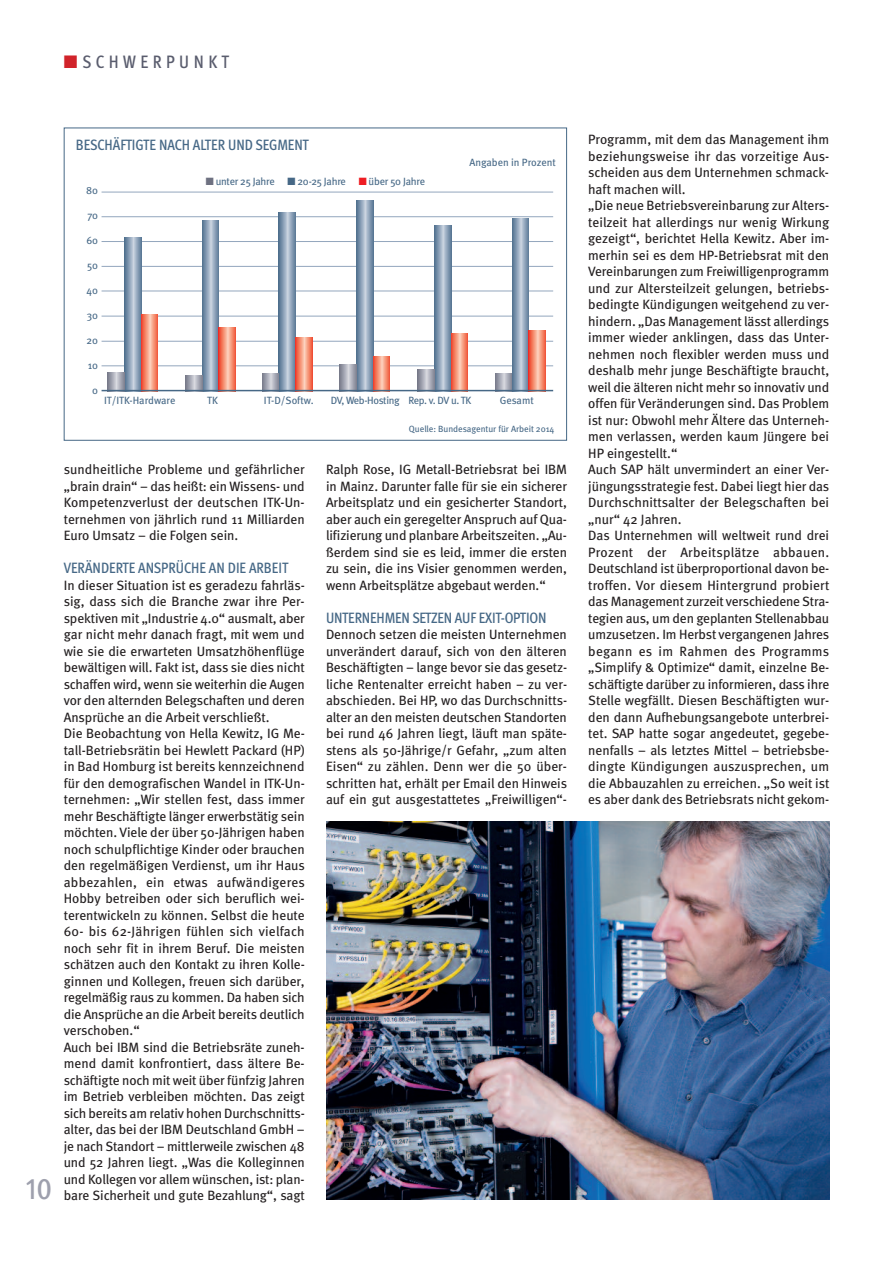
<style>
.page{position:relative;width:893px;height:1263px;background:#fff}
.page>*{position:absolute;margin:0;border:0;box-sizing:border-box;transform-origin:0 0}
.t1{font:30px "Meta Cond Medium Expert";color:#9ea0ad}
.t2{font:500 18px "Meta Cond";letter-spacing:.25em;color:#5a5d6e}
.t3{font:500 15px "Meta Cond";letter-spacing:-.01em;color:#466886}
.t4{font:13.5px/16.5px "Meta";letter-spacing:-.005em;color:#231f20;text-align:justify}
.t5{font:10.5px "Meta";letter-spacing:-.01em;color:#466886}
.t6{font:10.5px "Meta";letter-spacing:-.035em;color:#466886}
.t7{font:9px "Meta";color:#466886}
.s1{color:#d1232a}
.s2{color:#6e7181}
.s3{color:#ee1d23}
</style>
<div class="page">
<div style="left:64px;top:128px;width:503px;height:313px;border:1px solid #466886"></div>
<hr style="left:102px;top:365px;width:451px;height:1px;background:#93a6bd">
<hr style="left:102px;top:341px;width:451px;height:1px;background:#93a6bd">
<hr style="left:102px;top:316px;width:451px;height:1px;background:#93a6bd">
<hr style="left:102px;top:291px;width:451px;height:1px;background:#93a6bd">
<hr style="left:102px;top:266px;width:451px;height:1px;background:#93a6bd">
<hr style="left:102px;top:241px;width:451px;height:1px;background:#93a6bd">
<hr style="left:102px;top:216px;width:451px;height:1px;background:#93a6bd">
<hr style="left:102px;top:192px;width:451px;height:1px;background:#93a6bd">
<svg style="left:125px;top:238px;width:16px;height:152px;background:#90a4ba"></svg>
<svg style="left:108px;top:372px;width:16px;height:18px"></svg>
<svg style="left:141px;top:314px;width:17px;height:76px"></svg>
<svg style="left:202px;top:220px;width:17px;height:170px;background:#909fb5"></svg>
<svg style="left:186px;top:375px;width:16px;height:15px"></svg>
<svg style="left:219px;top:327px;width:17px;height:63px"></svg>
<svg style="left:279px;top:212px;width:16px;height:178px;background:#8fa4b9"></svg>
<svg style="left:262px;top:373px;width:17px;height:17px"></svg>
<svg style="left:296px;top:338px;width:16px;height:52px"></svg>
<svg style="left:356px;top:201px;width:17px;height:189px;background:#8ca1b7"></svg>
<svg style="left:340px;top:365px;width:16px;height:25px"></svg>
<svg style="left:373px;top:357px;width:17px;height:33px"></svg>
<svg style="left:434px;top:226px;width:17px;height:164px;background:#8ca1b7"></svg>
<svg style="left:418px;top:369px;width:16px;height:21px"></svg>
<svg style="left:451px;top:333px;width:17px;height:57px"></svg>
<svg style="left:512px;top:219px;width:17px;height:171px;background:#8f9fb5"></svg>
<svg style="left:495px;top:373px;width:17px;height:17px"></svg>
<svg style="left:529px;top:330px;width:17px;height:60px"></svg>
<hr style="left:102px;top:390px;width:451px;height:1px;background:#466886">
<img style="left:326px;top:821px;width:503px;height:378px">
<h2 class="t2" style="left:64px;top:55px;width:167px"><span class="s1">■</span>SCHWERPUNKT</h2>
<h1 class="t1" style="left:26px;top:1178px;width:28px">10</h1>
<p class="t3" style="left:76px;top:139px;width:234px">BESCHÄFTIGTE NACH ALTER UND SEGMENT</p>
<p class="t5" style="left:86px;top:187px;width:13px">80</p>
<p class="t5" style="left:87px;top:212px;width:12px">70</p>
<p class="t5" style="left:86px;top:237px;width:13px">60</p>
<p class="t5" style="left:87px;top:262px;width:13px">50</p>
<p class="t5" style="left:86px;top:287px;width:13px">40</p>
<p class="t5" style="left:87px;top:312px;width:13px">30</p>
<p class="t5" style="left:87px;top:337px;width:13px">20</p>
<p class="t5" style="left:88px;top:361px;width:12px">10</p>
<p class="t5" style="left:92px;top:386px;width:7px">0</p>
<p class="t5" style="left:206px;top:178px;width:221px"><span class="s2">■</span> unter 25 Jahre ■ 20-25 Jahre <span class="s3">■</span> über 50 Jahre</p>
<p class="t5" style="left:469px;top:159px;width:88px">Angaben in Prozent</p>
<p class="t5" style="left:104px;top:397px;width:73px">IT/ITK-Hardware</p>
<p class="t5" style="left:207px;top:397px;width:12px">TK</p>
<p class="t5" style="left:264px;top:397px;width:52px">IT-D/Softw.</p>
<p class="t6" style="left:331px;top:397px;width:142px">DV, Web-Hosting Rep. v. DV u. TK</p>
<p class="t5" style="left:500px;top:397px;width:35px">Gesamt</p>
<p class="t7" style="left:409px;top:425px;width:147px">Quelle: Bundesagentur für Arbeit 2014</p>
<p class="t4" style="left:64px;top:462px;width:242px">sundheitliche Probleme und gefährlicher „brain drain“ – das heißt: ein Wissens- und Kompetenzverlust der deutschen ITK-Un&shy;ternehmen von jährlich rund 11 Milliarden Euro Umsatz – die Folgen sein.</p>
<p class="t3" style="left:64px;top:563px;width:226px">VERÄNDERTE ANSPRÜCHE AN DIE ARBEIT</p>
<p class="t4" style="left:64px;top:578px;width:243px;text-align:left">In dieser Situation ist es geradezu fahrläs&shy;sig, dass sich die Branche zwar ihre Per&shy;spektiven mit „Industrie 4.0“ ausmalt, aber gar nicht mehr danach fragt, mit wem und wie sie die erwarteten Umsatzhöhenflüge bewältigen will. Fakt ist, dass sie dies nicht schaffen wird, wenn sie weiterhin die Augen vor den alternden Belegschaften und deren Ansprüche an die Arbeit verschließt.<br>Die Beobachtung von Hella Kewitz, IG Me&shy;tall-Betriebsrätin bei Hewlett Packard (HP) in Bad Homburg ist bereits kennzeichnend für den demografischen Wandel in ITK-Un&shy;ternehmen: „Wir stellen fest, dass immer mehr Beschäftigte länger erwerbstätig sein möchten. Viele der über 50-Jährigen haben noch schulpflichtige Kinder oder brauchen den regelmäßigen Verdienst, um ihr Haus abbezahlen, ein etwas aufwändigeres Hobby betreiben oder sich beruflich wei&shy;terentwickeln zu können. Selbst die heute 60- bis 62-Jährigen fühlen sich vielfach noch sehr fit in ihrem Beruf. Die meisten schätzen auch den Kontakt zu ihren Kolle&shy;ginnen und Kollegen, freuen sich darüber, regelmäßig raus zu kommen. Da haben sich die Ansprüche an die Arbeit bereits deutlich verschoben.“<br>Auch bei IBM sind die Betriebsräte zuneh&shy;mend damit konfrontiert, dass ältere Be&shy;schäftigte noch mit weit über fünfzig Jahren im Betrieb verbleiben möchten. Das zeigt sich bereits am relativ hohen Durchschnitts&shy;alter, das bei der IBM Deutschland GmbH – je nach Standort – mittlerweile zwischen 48 und 52 Jahren liegt. „Was die Kolleginnen und Kollegen vor allem wünschen, ist: plan&shy;bare Sicherheit und gute Bezahlung“, sagt</p>
<p class="t4" style="left:326px;top:462px;width:242px">Ralph Rose, IG Metall-Betriebsrat bei IBM in Mainz. Darunter falle für sie ein sicherer Arbeitsplatz und ein gesicherter Standort, aber auch ein geregelter Anspruch auf Qua&shy;lifizierung und planbare Arbeitszeiten. „Au&shy;ßerdem sind sie es leid, immer die ersten zu sein, die ins Visier genommen werden, wenn Arbeitsplätze abgebaut werden.“</p>
<p class="t3" style="left:326px;top:612px;width:222px">UNTERNEHMEN SETZEN AUF EXIT-OPTION</p>
<p class="t4" style="left:326px;top:627px;width:243px">Dennoch setzen die meisten Unternehmen unverändert darauf, sich von den älteren Beschäftigten – lange bevor sie das gesetz&shy;liche Rentenalter erreicht haben – zu ver&shy;abschieden. Bei HP, wo das Durchschnitts&shy;alter an den meisten deutschen Standorten bei rund 46 Jahren liegt, läuft man späte&shy;stens als 50-Jährige/r Gefahr, „zum alten Eisen“ zu zählen. Denn wer die 50 über&shy;schritten hat, erhält per Email den Hinweis auf ein gut ausgestattetes „Freiwilligen“-</p>
<p class="t4" style="left:588px;top:132px;width:243px;text-align:left">Programm, mit dem das Management ihm beziehungsweise ihr das vorzeitige Aus&shy;scheiden aus dem Unternehmen schmack&shy;haft machen will.<br>„Die neue Betriebsvereinbarung zur Alters&shy;teilzeit hat allerdings nur wenig Wirkung gezeigt“, berichtet Hella Kewitz. Aber im&shy;merhin sei es dem HP-Betriebsrat mit den Vereinbarungen zum Freiwilligenprogramm und zur Altersteilzeit gelungen, betriebs&shy;bedingte Kündigungen weitgehend zu ver&shy;hindern. „Das Management lässt allerdings immer wieder anklingen, dass das Unter&shy;nehmen noch flexibler werden muss und deshalb mehr junge Beschäftigte braucht, weil die älteren nicht mehr so innovativ und offen für Veränderungen sind. Das Problem ist nur: Obwohl mehr Ältere das Unterneh&shy;men verlassen, werden kaum Jüngere bei HP eingestellt.“<br>Auch SAP hält unvermindert an einer Ver&shy;jüngungsstrategie fest. Dabei liegt hier das Durchschnittsalter der Belegschaften bei „nur“ 42 Jahren.<br>Das Unternehmen will weltweit rund drei Prozent der Arbeitsplätze abbauen.<br>Deutschland ist überproportional davon be&shy;troffen. Vor diesem Hintergrund probiert das Management zurzeit verschiedene Stra&shy;tegien aus, um den geplanten Stellenabbau umzusetzen. Im Herbst vergangenen Jahres begann es im Rahmen des Programms „Simplify &amp; Optimize“ damit, einzelne Be&shy;schäftigte darüber zu informieren, dass ihre Stelle wegfällt. Diesen Beschäftigten wur&shy;den dann Aufhebungsangebote unterbrei&shy;tet. SAP hatte sogar angedeutet, gegebe&shy;nenfalls – als letztes Mittel – betriebsbe&shy;dingte Kündigungen auszusprechen, um die Abbauzahlen zu erreichen. „So weit ist es aber dank des Betriebsrats nicht gekom-</p>
</div>
